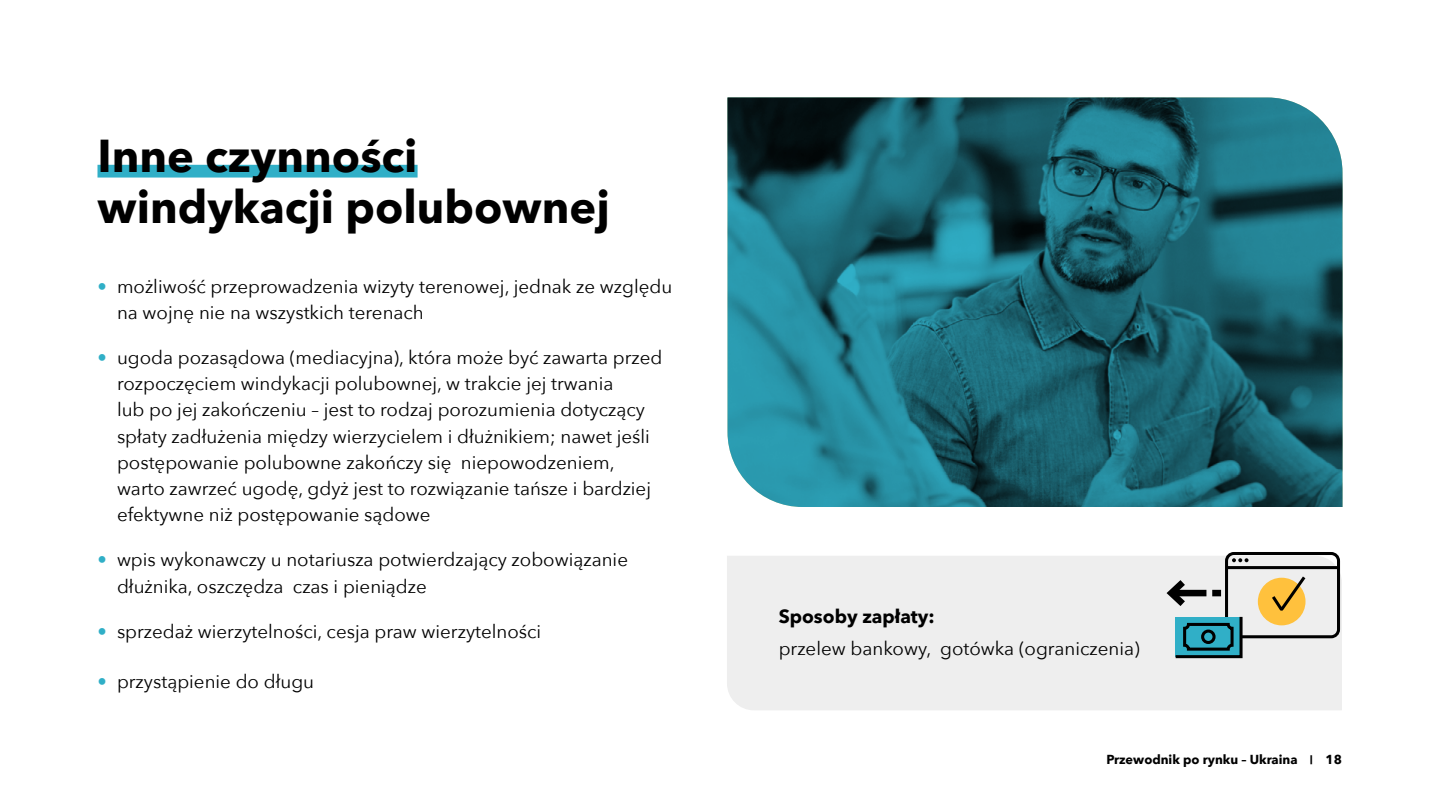
<style>
.page{position:relative;width:1440px;height:810px;background:#fff}
.page>*{position:absolute;margin:0;border:0;box-sizing:border-box;transform-origin:0 0}
.HEAD_60pt_sa50_no_TOC{font:700 45px/51px "Avenir Next";color:#000}
.RAMKA_BODY_25pt{font:18.75px/26.2px "Avenir Next";color:#000}
.t1{font:700 12.75px "Avenir Next";color:#000}
.s1{font-weight:700;color:#30afc7}
.s2{font-weight:700}
</style>
<div class="page">
<div style="left:98px;top:165px;width:320px;height:13px;background:#30afc7"></div>
<div style="left:727px;top:556px;width:615px;height:154px;background:#eee"></div>
<div style="left:1225px;top:552px;width:115px;height:86px;border:3px solid #000;border-radius:7px"></div>
<hr style="left:1227px;top:566px;width:112px;height:3px;background:#000">
<div style="left:1261px;top:581px;width:41px;height:41px;background:#ffc13d;border-radius:50%"></div>
<div style="left:1258px;top:578px;width:48px;height:47px;border:6px solid #ffc13d;border-radius:50%"></div>
<svg style="left:1269px;top:573px;width:39px;height:40px"></svg>
<svg style="left:1232px;top:558px;width:17px;height:4px"></svg>
<svg style="left:1162px;top:573px;width:82px;height:87px;background:#8aadb3"></svg>
<svg style="left:728px;top:98px;width:614px;height:409px;background:#1e6977"></svg>
<p class="HEAD_60pt_sa50_no_TOC" style="left:98px;top:127px;width:514px">Inne czynności windykacji polubownej</p>
<p class="RAMKA_BODY_25pt" style="left:117px;top:272px;width:557px;text-indent:-20px"><span class="s1">•</span> możliwość przeprowadzenia wizyty terenowej, jednak ze względu na wojnę nie na wszystkich terenach</p>
<p class="RAMKA_BODY_25pt" style="left:117px;top:343px;width:547px;text-indent:-20px"><span class="s1">•</span> ugoda pozasądowa (mediacyjna), która może być zawarta przed rozpoczęciem windykacji polubownej, w trakcie jej trwania<br>lub po jej zakończeniu – jest to rodzaj porozumienia dotyczący spłaty zadłużenia między wierzycielem i dłużnikiem; nawet jeśli postępowanie polubowne zakończy się niepowodzeniem, warto zawrzeć ugodę, gdyż jest to rozwiązanie tańsze i bardziej efektywne niż postępowanie sądowe</p>
<p class="RAMKA_BODY_25pt" style="left:117px;top:546px;width:513px;text-indent:-20px"><span class="s1">•</span> wpis wykonawczy u notariusza potwierdzający zobowiązanie dłużnika, oszczędza czas i pieniądze</p>
<p class="RAMKA_BODY_25pt" style="left:98px;top:617px;width:445px"><span class="s1">•</span> sprzedaż wierzytelności, cesja praw wierzytelności</p>
<p class="RAMKA_BODY_25pt" style="left:98px;top:667px;width:218px"><span class="s1">•</span> przystąpienie do długu</p>
<p class="RAMKA_BODY_25pt" style="left:779px;top:600px;width:362px;line-height:31.5px"><span class="s2">Sposoby zapłaty:<br></span>przelew bankowy, gotówka (ograniczenia)</p>
<p class="t1" style="left:1106px;top:749px;width:237px">Przewodnik po rynku – Ukraina <sup>|</sup> 18</p>
</div>
